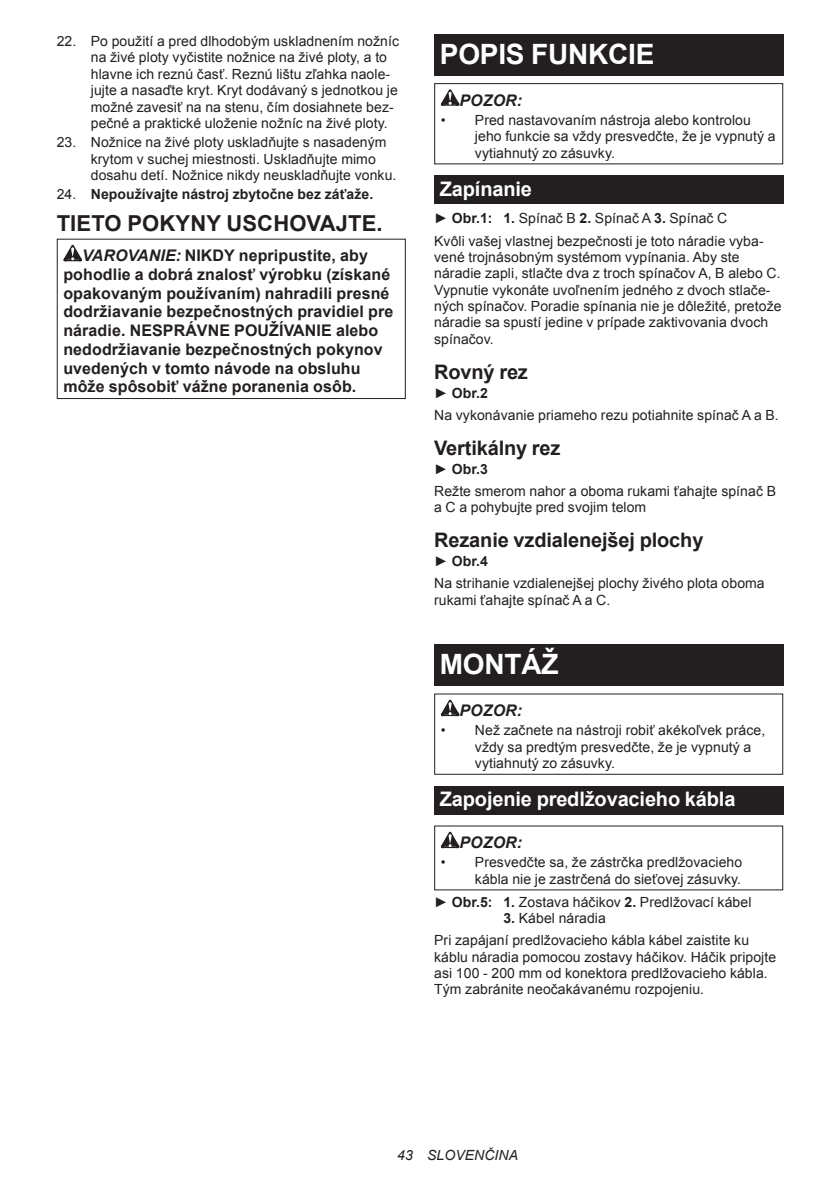
<style>
.page{position:relative;width:840px;height:1191px;background:#fff}
.page>*{position:absolute;margin:0;border:0;box-sizing:border-box;transform-origin:0 0}
.t1{font:700 28px "Arial";letter-spacing:-.01em;color:#fff}
.t2{font:700 22px "Arial";letter-spacing:.005em;color:#231f20}
.t3{font:700 20px "Arial";letter-spacing:-.01em;color:#231f20}
.t4{font:700 20px "Arial";letter-spacing:-.01em;color:#fff}
.t5{font:700 16px/18.8px "Arial";letter-spacing:.005em;color:#231f20}
.t6{font:italic 700 16px "Arial";letter-spacing:.005em;color:#231f20}
.t7{font:14px/16.4px "Arial";letter-spacing:.005em;color:#231f20}
.t8{font:700 14px "Arial";letter-spacing:.005em;color:#231f20}
.t9{font:italic 14px "Arial";letter-spacing:.005em;color:#231f20}
.s1{font-weight:400}
.s2{font-style:italic}
.s3{font-weight:700}
</style>
<div class="page">
<svg style="left:63px;top:245px;width:19px;height:16px"></svg>
<div style="left:57px;top:239px;width:348px;height:160px;border:1px solid #231f20"></div>
<div style="left:434px;top:34px;width:348px;height:41px;background:#231f20"></div>
<svg style="left:440px;top:89px;width:19px;height:17px"></svg>
<div style="left:434px;top:83px;width:348px;height:81px;border:1px solid #231f20"></div>
<div style="left:434px;top:176px;width:348px;height:28px;background:#231f20"></div>
<div style="left:434px;top:644px;width:348px;height:41px;background:#231f20"></div>
<svg style="left:440px;top:699px;width:19px;height:17px"></svg>
<div style="left:434px;top:786px;width:348px;height:28px;background:#231f20"></div>
<svg style="left:440px;top:831px;width:19px;height:17px"></svg>
<p class="t7" style="left:91px;top:33px;width:309px;text-indent:-34px">22. Po použití a pred dlhodobým uskladnením nožníc na živé ploty vyčistite nožnice na živé ploty, a to hlavne ich reznú časť. Reznú lištu zľahka naole&shy;jujte a nasaďte kryt. Kryt dodávaný s jednotkou je možné zavesiť na na stenu, čím dosiahnete bez&shy;pečné a praktické uloženie nožníc na živé ploty.</p>
<p class="t7" style="left:91px;top:134px;width:307px;text-indent:-34px">23. Nožnice na živé ploty uskladňujte s nasadeným krytom v suchej miestnosti. Uskladňujte mimo dosahu detí. Nožnice nikdy neuskladňujte vonku.</p>
<p class="t8" style="left:57px;top:185px;width:318px"><span class="s1">24.</span> Nepoužívajte nástroj zbytočne bez záťaže.</p>
<h2 class="t2" style="left:57px;top:208px;width:327px">TIETO POKYNY USCHOVAJTE.</h2>
<p class="t5" style="left:63px;top:247px;width:331px;text-indent:19px"><span class="s2">VAROVANIE:</span> NIKDY nepripustite, aby pohodlie a dobrá znalosť výrobku (získané opakovaným používaním) nahradili presné dodržiavanie bezpečnostných pravidiel pre náradie. NESPRÁVNE POUŽÍVANIE alebo nedodržiavanie bezpečnostných pokynov uvedených v tomto návode na obsluhu môže spôsobiť vážne poranenia osôb.</p>
<h1 class="t1" style="left:439px;top:35px;width:216px">POPIS FUNKCIE</h1>
<p class="t6" style="left:459px;top:89px;width:64px">POZOR:</p>
<p class="t7" style="left:474px;top:112px;width:302px;text-indent:-34px">• Pred nastavovaním nástroja alebo kontrolou jeho funkcie sa vždy presvedčte, že je vypnutý a vytiahnutý zo zásuvky.</p>
<h3 class="t4" style="left:439px;top:175px;width:94px">Zapínanie</h3>
<p class="t7" style="left:434px;top:208px;width:331px;line-height:22px">► <span class="s3">Obr.1: 1.</span> Spínač B <span class="s3">2.</span> Spínač A <span class="s3">3.</span> Spínač C<br>Kvôli vašej vlastnej bezpečnosti je toto náradie vyba-</p>
<p class="t7" style="left:434px;top:249px;width:348px">vené trojnásobným systémom vypínania. Aby ste náradie zapli, stlačte dva z troch spínačov A, B alebo C.<br>Vypnutie vykonáte uvoľnením jedného z dvoch stlače&shy;ných spínačov. Poradie spínania nie je dôležité, pretože náradie sa spustí jedine v prípade zaktivovania dvoch spínačov.</p>
<h3 class="t3" style="left:434px;top:358px;width:95px">Rovný rez</h3>
<p class="t7" style="left:434px;top:382px;width:346px;line-height:22px">► <span class="s3">Obr.2<br></span>Na vykonávanie priameho rezu potiahnite spínač A a B.</p>
<h3 class="t3" style="left:434px;top:434px;width:128px">Vertikálny rez</h3>
<p class="t7" style="left:434px;top:458px;width:343px;line-height:22px">► <span class="s3">Obr.3<br></span>Režte smerom nahor a oboma rukami ťahajte spínač B</p>
<p class="t7" style="left:434px;top:499px;width:213px">a C a pohybujte pred svojim telom</p>
<h3 class="t3" style="left:434px;top:526px;width:270px">Rezanie vzdialenejšej plochy</h3>
<p class="t7" style="left:434px;top:550px;width:332px;line-height:22px">► <span class="s3">Obr.4<br></span>Na strihanie vzdialenejšej plochy živého plota oboma</p>
<p class="t7" style="left:434px;top:592px;width:177px">rukami ťahajte spínač A a C.</p>
<h1 class="t1" style="left:439px;top:645px;width:120px">MONTÁŽ</h1>
<p class="t6" style="left:459px;top:700px;width:64px">POZOR:</p>
<p class="t7" style="left:474px;top:722px;width:292px;text-indent:-34px">• Než začnete na nástroji robiť akékoľvek práce, vždy sa predtým presvedčte, že je vypnutý a vytiahnutý zo zásuvky.</p>
<h3 class="t4" style="left:439px;top:785px;width:297px">Zapojenie predlžovacieho kábla</h3>
<p class="t6" style="left:459px;top:832px;width:64px">POZOR:</p>
<p class="t7" style="left:440px;top:854px;width:303px;text-align:right">• Presvedčte sa, že zástrčka predlžovacieho kábla nie je zastrčená do sieťovej zásuvky.</p>
<p class="t7" style="left:434px;top:893px;width:318px">► <span class="s3">Obr.5: 1.</span> Zostava háčikov <span class="s3">2.</span> Predlžovací kábel</p>
<p class="t7" style="left:434px;top:907px;width:316px;line-height:22px;text-indent:69px"><span class="s3">3.</span> Kábel náradia<br>Pri zapájaní predlžovacieho kábla kábel zaistite ku</p>
<p class="t7" style="left:434px;top:948px;width:343px">káblu náradia pomocou zostavy háčikov. Háčik pripojte asi 100 - 200 mm od konektora predlžovacieho kábla.<br>Tým zabránite neočakávanému rozpojeniu.</p>
<p class="t9" style="left:397px;top:1146px;width:122px">43 SLOVENČINA</p>
</div>
